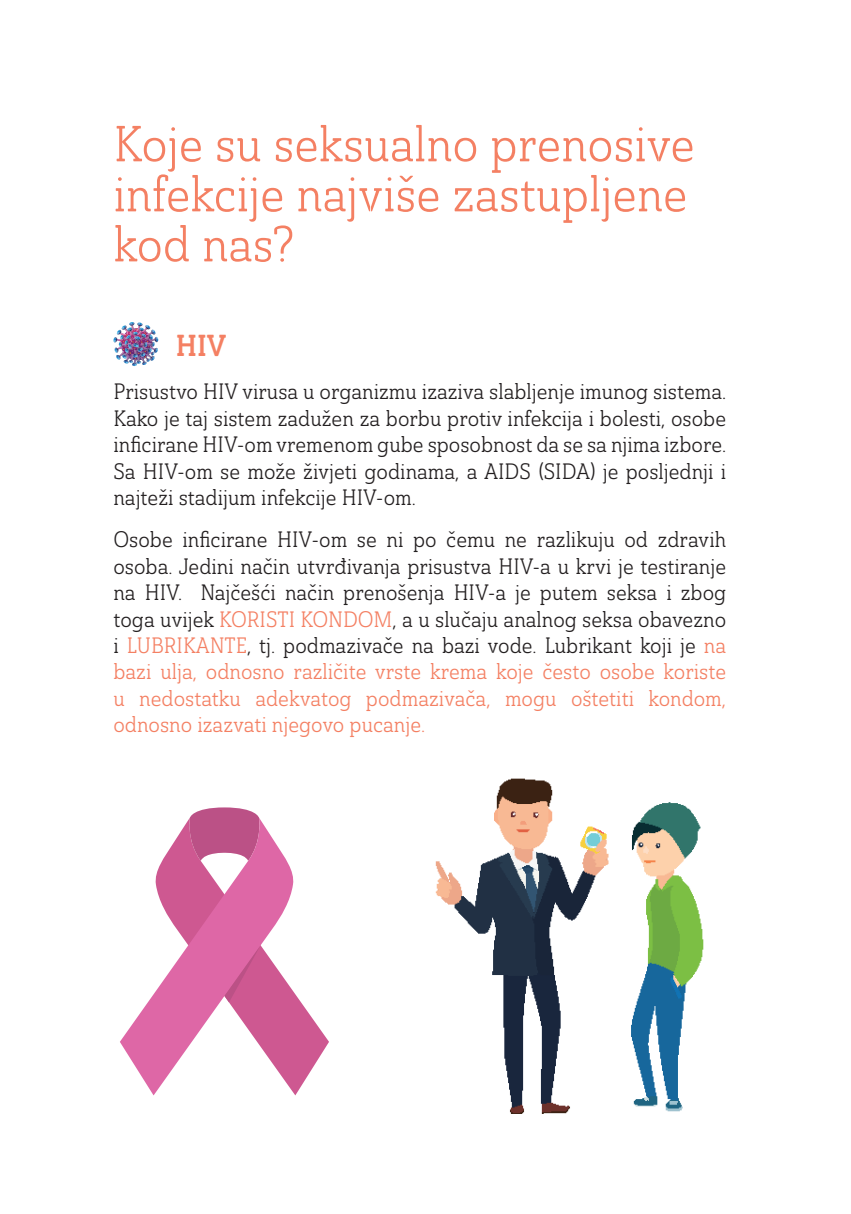
<style>
.page{position:relative;width:851px;height:1214px;background:#fff}
.page>*{position:absolute;margin:0;border:0;box-sizing:border-box;transform-origin:0 0}
.t1{font:50px/50px "Ainslie Slab Con Boo";color:#f48063}
.t2{font:30px "Ainslie Slab Con Dem";color:#f48063}
.t3{font:22px/26.4px "Ainslie Slab Con Boo";color:#231f20;text-align:justify}
.s1{color:#f48063}
</style>
<div class="page">
<img style="left:113px;top:322px;width:45px;height:44px">
<img style="left:435px;top:778px;width:269px;height:334px">
<svg style="left:295px;top:994px;width:34px;height:101px"></svg>
<svg style="left:190px;top:807px;width:69px;height:10px"></svg>
<svg style="left:120px;top:817px;width:175px;height:278px"></svg>
<svg style="left:224px;top:945px;width:36px;height:57px;background:#d35f9a"></svg>
<h1 class="t1" style="left:113px;top:119px;width:582px">Koje su seksualno prenosive infekcije najviše zastupljene kod nas?</h1>
<h2 class="t2" style="left:176px;top:325px;width:52px">HIV</h2>
<p class="t3" style="left:113px;top:378px;width:614px">Prisustvo HIV virusa u organizmu izaziva slabljenje imunog sistema.<br>Kako je taj sistem zadužen za borbu protiv infekcija i bolesti, osobe inficirane HIV-om vremenom gube sposobnost da se sa njima izbore.<br>Sa HIV-om se može živjeti godinama, a AIDS (SIDA) je posljednji i najteži stadijum infekcije HIV-om.</p>
<p class="t3" style="left:113px;top:526px;width:614px">Osobe inficirane HIV-om se ni po čemu ne razlikuju od zdravih osoba. Jedini način utvrđivanja prisustva HIV-a u krvi je testiranje na HIV. Najčešći način prenošenja HIV-a je putem seksa i zbog toga uvijek <span class="s1">KORISTI KONDOM</span>, a u slučaju analnog seksa obavezno i <span class="s1">LUBRIKANTE</span>, tj. podmazivače na bazi vode. Lubrikant koji je <span class="s1">na bazi ulja, odnosno različite vrste krema koje često osobe koriste u nedostatku adekvatog podmazivača, mogu oštetiti kondom, odnosno izazvati njegovo pucanje.</span></p>
</div>
